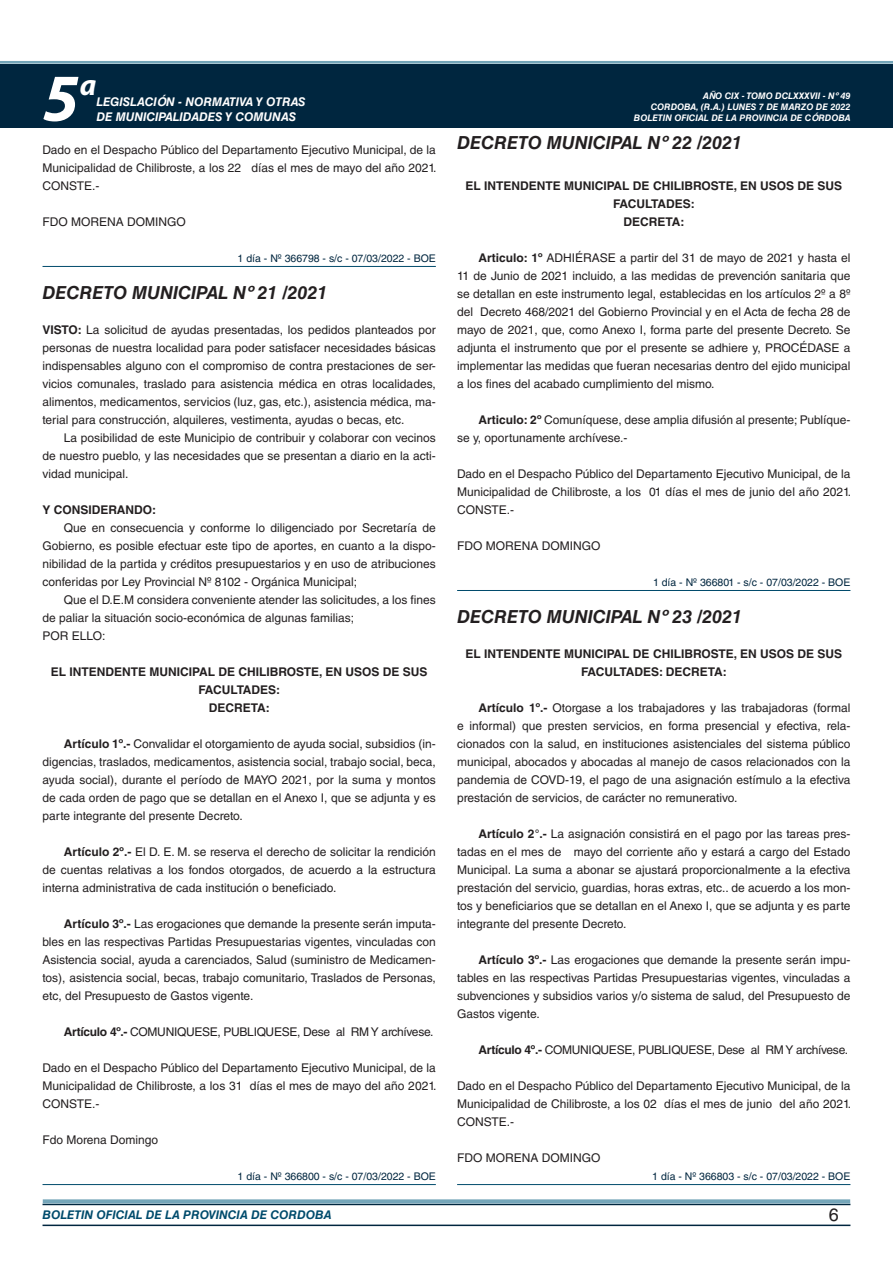
<style>
.page{position:relative;width:893px;height:1263px;background:#fff}
.page>*{position:absolute;margin:0;border:0;box-sizing:border-box;transform-origin:0 0}
.t1{font:italic 700 67.5px "Myriad Pro";color:#fff}
.t2{font:italic 700 30px "Myriad Pro";color:#fff}
.NOMBRE_DE_MINISTERIO{font:italic 700 18px "Helvetica LT Std";color:#231f20}
.t3{font:18px "Helvetica LT Std";color:#231f20}
.TEXTO_BASE{font:12px/18px "Helvetica LT Std";color:#231f20;text-align:justify}
.RESUELVE{font:700 12px/18px "Helvetica LT Std";color:#231f20;text-align:center}
.TEXTO_BASE-2{font:12px "Helvetica LT Std";letter-spacing:-.025em;color:#231f20}
.t4{font:italic 700 12px "Helvetica LT Std";color:#fff}
.t5{font:italic 700 12px "Helvetica LT Std";color:#004b6c}
.TEXTO_BASE-3{font:700 12px "Helvetica LT Std";color:#231f20}
.FECHA_DE_VENCIMIENTO{font:10.5px "Helvetica LT Std";color:#00263f}
.t6{font:italic 700 9px/10.8px "Helvetica LT Std";color:#fff;text-align:right}
.s1{font-weight:700}
</style>
<div class="page">
<div style="left:0;top:61px;width:893px;height:6px;background:#fff;opacity:.75"></div>
<div style="left:0;top:64px;width:893px;height:64px;background:#00263f"></div>
<hr style="left:43px;top:1224px;width:807px;height:2px;background:#00263f">
<div style="left:42px;top:1198px;width:809px;height:8px;background:#fff;opacity:.75"></div>
<hr style="left:43px;top:266px;width:393px;height:1px;background:#004b6c">
<hr style="left:43px;top:1184px;width:393px;height:1px;background:#004b6c">
<hr style="left:457px;top:590px;width:393px;height:1px;background:#004b6c">
<hr style="left:457px;top:1184px;width:393px;height:1px;background:#004b6c">
<h1 class="t1" style="left:43px;top:54px;width:38px">5</h1>
<h2 class="t2" style="left:80px;top:66px;width:18px">a</h2>
<p class="t4" style="left:96px;top:95px;width:211px">LEGISLACIÓN - NORMATIVA Y OTRAS</p>
<p class="t4" style="left:96px;top:109px;width:201px">DE MUNICIPALIDADES Y COMUNAS</p>
<p class="TEXTO_BASE" style="left:43px;top:141px;width:396px">Dado en el Despacho Público del Departamento Ejecutivo Municipal, de la Municipalidad de Chilibroste, a los 22 días el mes de mayo del año 2021.<br>CONSTE.-</p>
<p class="TEXTO_BASE" style="left:43px;top:213px;width:145px">FDO MORENA DOMINGO</p>
<p class="FECHA_DE_VENCIMIENTO" style="left:238px;top:252px;width:200px">1 día - Nº 366798 - s/c - 07/03/2022 - BOE</p>
<p class="NOMBRE_DE_MINISTERIO" style="left:43px;top:282px;width:287px">DECRETO MUNICIPAL Nº 21 /2021</p>
<p class="TEXTO_BASE" style="left:43px;top:321px;width:395px"><span class="s1">VISTO:</span> La solicitud de ayudas presentadas, los pedidos planteados por personas de nuestra localidad para poder satisfacer necesidades básicas indispensables alguno con el compromiso de contra prestaciones de ser&shy;vicios comunales, traslado para asistencia médica en otras localidades, alimentos, medicamentos, servicios (luz, gas, etc.), asistencia médica, ma&shy;terial para construcción, alquileres, vestimenta, ayudas o becas, etc.</p>
<p class="TEXTO_BASE" style="left:43px;top:429px;width:395px;text-indent:21px">La posibilidad de este Municipio de contribuir y colaborar con vecinos de nuestro pueblo, y las necesidades que se presentan a diario en la acti&shy;vidad municipal.</p>
<p class="TEXTO_BASE-3" style="left:43px;top:502px;width:115px">Y CONSIDERANDO:</p>
<p class="TEXTO_BASE" style="left:43px;top:519px;width:395px;text-indent:21px">Que en consecuencia y conforme lo diligenciado por Secretaría de Gobierno, es posible efectuar este tipo de aportes, en cuanto a la dispo&shy;nibilidad de la partida y créditos presupuestarios y en uso de atribuciones conferidas por Ley Provincial Nº 8102 - Orgánica Municipal;</p>
<p class="TEXTO_BASE" style="left:43px;top:591px;width:395px;text-indent:21px">Que el D.E.M considera conveniente atender las solicitudes, a los fines de paliar la situación socio-económica de algunas familias;</p>
<p class="TEXTO_BASE" style="left:43px;top:627px;width:64px">POR ELLO:</p>
<p class="RESUELVE" style="left:51px;top:662px;width:378px">EL INTENDENTE MUNICIPAL DE CHILIBROSTE, EN USOS DE SUS<br>FACULTADES:</p>
<p class="RESUELVE" style="left:209px;top:698px;width:62px">DECRETA:</p>
<p class="TEXTO_BASE" style="left:43px;top:735px;width:395px;text-indent:21px"><span class="s1">Artículo 1º.-</span> Convalidar el otorgamiento de ayuda social, subsidios (in&shy;digencias, traslados, medicamentos, asistencia social, trabajo social, beca, ayuda social), durante el período de MAYO 2021, por la suma y montos de cada orden de pago que se detallan en el Anexo I, que se adjunta y es parte integrante del presente Decreto.</p>
<p class="TEXTO_BASE" style="left:43px;top:843px;width:395px;text-indent:21px"><span class="s1">Artículo 2º.-</span> El D. E. M. se reserva el derecho de solicitar la rendición de cuentas relativas a los fondos otorgados, de acuerdo a la estructura interna administrativa de cada institución o beneficiado.</p>
<p class="TEXTO_BASE" style="left:43px;top:915px;width:395px;text-indent:21px"><span class="s1">Artículo 3º.-</span> Las erogaciones que demande la presente serán imputa&shy;bles en las respectivas Partidas Presupuestarias vigentes, vinculadas con Asistencia social, ayuda a carenciados, Salud (suministro de Medicamen&shy;tos), asistencia social, becas, trabajo comunitario, Traslados de Personas, etc, del Presupuesto de Gastos vigente.</p>
<p class="TEXTO_BASE-2" style="left:64px;top:1025px;width:371px"><span class="s1">Artículo 4º.-</span> COMUNIQUESE, PUBLIQUESE, Dese al RM Y archívese.</p>
<p class="TEXTO_BASE" style="left:43px;top:1059px;width:395px">Dado en el Despacho Público del Departamento Ejecutivo Municipal, de la Municipalidad de Chilibroste, a los 31 días el mes de mayo del año 2021.<br>CONSTE.-</p>
<p class="TEXTO_BASE" style="left:43px;top:1131px;width:117px">Fdo Morena Domingo</p>
<p class="FECHA_DE_VENCIMIENTO" style="left:238px;top:1170px;width:200px">1 día - Nº 366800 - s/c - 07/03/2022 - BOE</p>
<p class="t6" style="left:634px;top:91px;width:218px">AÑO CIX - TOMO DCLXXXVII - Nº 49<br>CORDOBA, (R.A.) LUNES 7 DE MARZO DE 2022<br>BOLETIN OFICIAL DE LA PROVINCIA DE CÓRDOBA</p>
<p class="NOMBRE_DE_MINISTERIO" style="left:457px;top:131px;width:287px">DECRETO MUNICIPAL Nº 22 /2021</p>
<p class="RESUELVE" style="left:465px;top:176px;width:378px">EL INTENDENTE MUNICIPAL DE CHILIBROSTE, EN USOS DE SUS<br>FACULTADES:</p>
<p class="RESUELVE" style="left:624px;top:212px;width:62px">DECRETA:</p>
<p class="TEXTO_BASE" style="left:457px;top:249px;width:395px;text-indent:21px"><span class="s1">Articulo: 1º</span> ADHIÉRASE a partir del 31 de mayo de 2021 y hasta el 11 de Junio de 2021 incluido, a las medidas de prevención sanitaria que se detallan en este instrumento legal, establecidas en los artículos 2º a 8º del Decreto 468/2021 del Gobierno Provincial y en el Acta de fecha 28 de mayo de 2021, que, como Anexo I, forma parte del presente Decreto. Se adjunta el instrumento que por el presente se adhiere y, PROCÉDASE a implementar las medidas que fueran necesarias dentro del ejido municipal a los fines del acabado cumplimiento del mismo.</p>
<p class="TEXTO_BASE" style="left:457px;top:411px;width:395px;text-indent:21px"><span class="s1">Articulo: 2º</span> Comuníquese, dese amplia difusión al presente; Publíque&shy;se y, oportunamente archívese.-</p>
<p class="TEXTO_BASE" style="left:457px;top:465px;width:396px">Dado en el Despacho Público del Departamento Ejecutivo Municipal, de la Municipalidad de Chilibroste, a los 01 días el mes de junio del año 2021.<br>CONSTE.-</p>
<p class="TEXTO_BASE" style="left:457px;top:537px;width:145px">FDO MORENA DOMINGO</p>
<p class="FECHA_DE_VENCIMIENTO" style="left:653px;top:576px;width:199px">1 día - Nº 366801 - s/c - 07/03/2022 - BOE</p>
<p class="NOMBRE_DE_MINISTERIO" style="left:457px;top:606px;width:287px">DECRETO MUNICIPAL Nº 23 /2021</p>
<p class="RESUELVE" style="left:465px;top:644px;width:378px">EL INTENDENTE MUNICIPAL DE CHILIBROSTE, EN USOS DE SUS<br>FACULTADES: DECRETA:</p>
<p class="TEXTO_BASE" style="left:457px;top:699px;width:395px;text-indent:21px"><span class="s1">Artículo 1º.-</span> Otorgase a los trabajadores y las trabajadoras (formal e informal) que presten servicios, en forma presencial y efectiva, rela&shy;cionados con la salud, en instituciones asistenciales del sistema público municipal, abocados y abocadas al manejo de casos relacionados con la pandemia de COVD-19, el pago de una asignación estímulo a la efectiva prestación de servicios, de carácter no remunerativo.</p>
<p class="TEXTO_BASE" style="left:457px;top:825px;width:395px;text-indent:21px"><span class="s1">Artículo 2°.-</span> La asignación consistirá en el pago por las tareas pres&shy;tadas en el mes de mayo del corriente año y estará a cargo del Estado Municipal. La suma a abonar se ajustará proporcionalmente a la efectiva prestación del servicio, guardias, horas extras, etc.. de acuerdo a los mon&shy;tos y beneficiarios que se detallan en el Anexo I, que se adjunta y es parte integrante del presente Decreto.</p>
<p class="TEXTO_BASE" style="left:457px;top:951px;width:395px;text-indent:21px"><span class="s1">Artículo 3º.-</span> Las erogaciones que demande la presente serán impu&shy;tables en las respectivas Partidas Presupuestarias vigentes, vinculadas a subvenciones y subsidios varios y/o sistema de salud, del Presupuesto de Gastos vigente.</p>
<p class="TEXTO_BASE-2" style="left:478px;top:1043px;width:371px"><span class="s1">Artículo 4º.-</span> COMUNIQUESE, PUBLIQUESE, Dese al RM Y archívese.</p>
<p class="TEXTO_BASE" style="left:457px;top:1077px;width:396px">Dado en el Despacho Público del Departamento Ejecutivo Municipal, de la Municipalidad de Chilibroste, a los 02 días el mes de junio del año 2021.<br>CONSTE.-</p>
<p class="TEXTO_BASE" style="left:457px;top:1149px;width:145px">FDO MORENA DOMINGO</p>
<p class="FECHA_DE_VENCIMIENTO" style="left:652px;top:1170px;width:200px">1 día - Nº 366803 - s/c - 07/03/2022 - BOE</p>
<p class="t5" style="left:43px;top:1208px;width:290px">BOLETIN OFICIAL DE LA PROVINCIA DE CORDOBA</p>
<h3 class="t3" style="left:829px;top:1204px;width:12px">6</h3>
</div>
